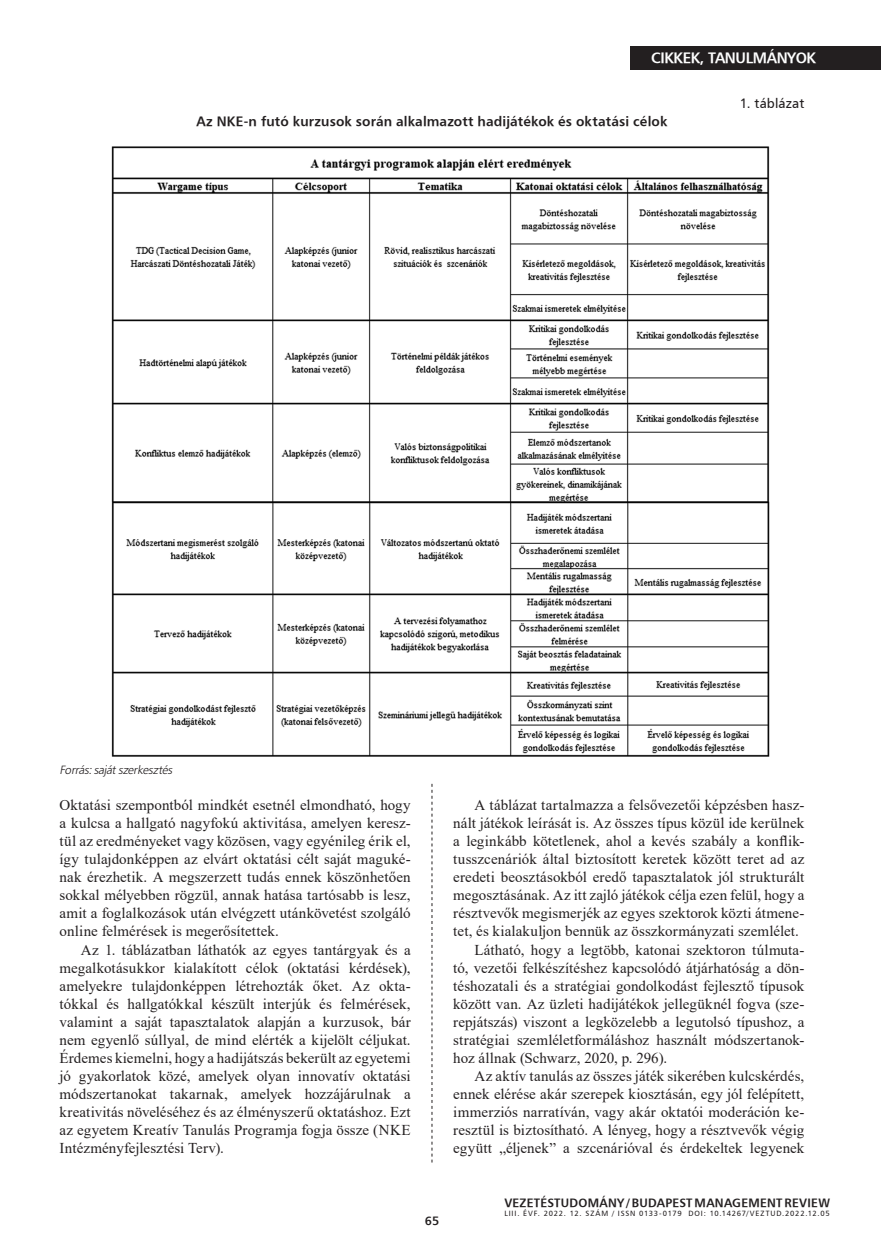
<style>
.page{position:relative;width:881px;height:1255px;background:#fff}
.page>*{position:absolute;margin:0;border:0;box-sizing:border-box;transform-origin:0 0}
.kenyérszöveg_opcioná{font:15px/18px "Times New Roman";letter-spacing:.005em;color:#231f20;text-align:justify}
.kenyérszöveg_tompa{font:15px/18px "Times New Roman";letter-spacing:.005em;color:#231f20;text-align:justify}
.t1{font:15px "H Humanist 777 BT Bold";letter-spacing:-.025em;color:#fff}
.Táblázat_cím{font:13.5px "H Humanist 777 BT Bold";letter-spacing:.01em;color:#231f20}
.Táblázat_cím-2{font:13.5px "H Humanist 777 BT";letter-spacing:.005em;color:#231f20}
.t2{font:12px "H Humanist 777 BT Bold";letter-spacing:.02em;color:#231f20}
.kenyérszöveg_tompa-2{font:italic 12px "Humanist 777 Lt PFL";color:#231f20}
.t3{font:7.5px "H Humanist 777 BT";letter-spacing:.105em;color:#231f20}
</style>
<div class="page">
<div style="left:629px;top:46px;width:251px;height:23px;background:#231f20"></div>
<svg style="left:431px;top:783px;width:1px;height:379px"></svg>
<img style="left:111px;top:146px;width:659px;height:610px">
<p class="t1" style="left:651px;top:49px;width:166px">CIKKEK, TANULMÁNYOK</p>
<p class="Táblázat_cím" style="left:196px;top:113px;width:472px">Az NKE-n futó kurzusok során alkalmazott hadijátékok és oktatási célok</p>
<p class="Táblázat_cím-2" style="left:739px;top:95px;width:66px">1. táblázat</p>
<p class="kenyérszöveg_tompa-2" style="left:60px;top:762px;width:116px">Forrás:sajátszerkesztés</p>
<p class="kenyérszöveg_tompa" style="left:60px;top:796px;width:352px">Oktatási szempontból mindkét esetnél elmondható, hogy a kulcsa a hallgató nagyfokú aktivitása, amelyen keresz&shy;tül az eredményeket vagy közösen, vagy egyénileg érik el, így tulajdonképpen az elvárt oktatási célt saját maguké&shy;nak érezhetik. A megszerzett tudás ennek köszönhetően sokkal mélyebben rögzül, annak hatása tartósabb is lesz, amit a foglalkozások után elvégzett utánkövetést szolgáló online felmérések is megerősítettek.</p>
<p class="kenyérszöveg_opcioná" style="left:60px;top:940px;width:352px;text-indent:21px">Az 1. táblázatban láthatók az egyes tantárgyak és a megalkotásukkor kialakított célok (oktatási kérdések), amelyekre tulajdonképpen létrehozták őket. Az okta&shy;tókkal és hallgatókkal készült interjúk és felmérések, valamint a saját tapasztalatok alapján a kurzusok, bár nem egyenlő súllyal, de mind elérték a kijelölt céljukat.<br>Érdemes kiemelni, hogy a hadijátszás bekerült az egyetemi jó gyakorlatok közé, amelyek olyan innovatív oktatási módszertanokat takarnak, amelyek hozzájárulnak a kreativitás növeléséhez és az élményszerű oktatáshoz. Ezt az egyetem Kreatív Tanulás Programja fogja össze (NKE Intézményfejlesztési Terv).</p>
<p class="kenyérszöveg_opcioná" style="left:453px;top:796px;width:352px;text-indent:21px">A táblázat tartalmazza a felsővezetői képzésben hasz&shy;nált játékok leírását is. Az összes típus közül ide kerülnek a leginkább kötetlenek, ahol a kevés szabály a konflik&shy;tusszcenáriók által biztosított keretek között teret ad az eredeti beosztásokból eredő tapasztalatok jól strukturált megosztásának. Az itt zajló játékok célja ezen felül, hogy a résztvevők megismerjék az egyes szektorok közti átmene&shy;tet, és kialakuljon bennük az összkormányzati szemlélet.</p>
<p class="kenyérszöveg_opcioná" style="left:453px;top:940px;width:352px;text-indent:21px">Látható, hogy a legtöbb, katonai szektoron túlmuta&shy;tó, vezetői felkészítéshez kapcsolódó átjárhatóság a dön&shy;téshozatali és a stratégiai gondolkodást fejlesztő típusok között van. Az üzleti hadijátékok jellegüknél fogva (sze&shy;repjátszás) viszont a legközelebb a legutolsó típushoz, a stratégiai szemléletformáláshoz használt módszertanok&shy;hoz állnak (Schwarz, 2020, p. 296).</p>
<p class="kenyérszöveg_opcioná" style="left:453px;top:1066px;width:352px;text-indent:21px">Az aktív tanulás az összes játék sikerében kulcskérdés, ennek elérése akár szerepek kiosztásán, egy jól felépített, immerziós narratíván, vagy akár oktatói moderáción ke&shy;resztül is biztosítható. A lényeg, hogy a résztvevők végig együtt „éljenek” a szcenárióval és érdekeltek legyenek</p>
<p class="t2" style="left:424px;top:1212px;width:16px">65</p>
<p class="t2" style="left:504px;top:1194px;width:327px">VEZETÉSTUDOMÁNY / BUDAPEST MANAGEMENT REVIEW</p>
<p class="t3" style="left:504px;top:1208px;width:327px">LIII. ÉVF. 2022. 12. SZÁM / ISSN 0133-0179 DOI: 10.14267/VEZTUD.2022.12.05</p>
</div>
